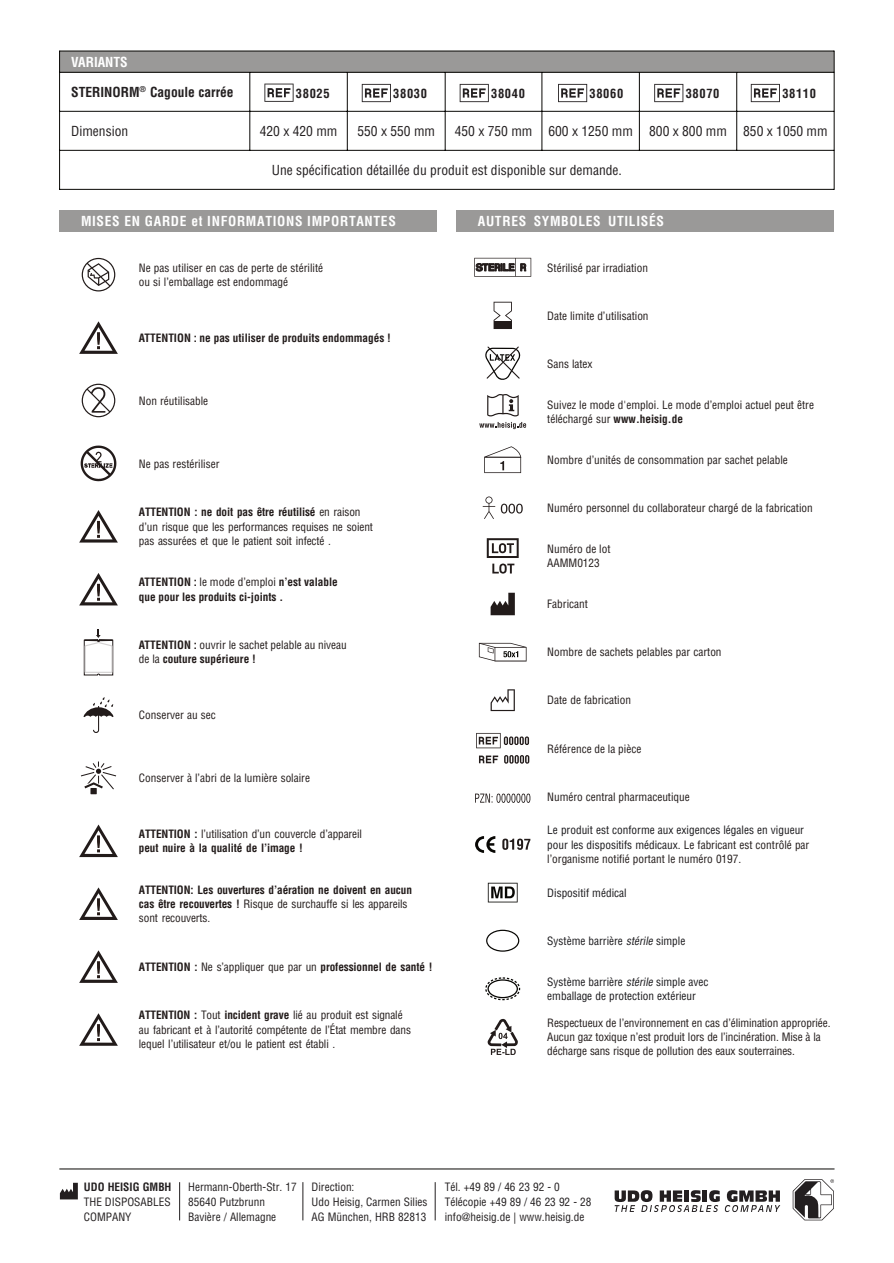
<style>
.page{position:relative;width:894px;height:1263px;background:#fff}
.page>*{position:absolute;margin:0;border:0;box-sizing:border-box;transform-origin:0 0}
.t1{font:condensed 13.5px "Helvetica";color:#231f20}
.t2{font:700 condensed 13.5px "Helvetica";letter-spacing:.05em;color:#fff}
.t3{font:700 condensed 13.5px "Helvetica";color:#231f20}
.t4{font:700 condensed 13.5px "Helvetica";color:#fff}
.t5{font:700 condensed 12.45px "Helvetica";letter-spacing:.05em;color:#231f20}
.t6{font:condensed 11.25px/14.2px "Helvetica";color:#221b1a}
.t7{font:700 condensed 11.25px/14.2px "Helvetica";letter-spacing:-.01em;color:#221b1a}
.t8{font:condensed 11.25px/14.2px "Helvetica";color:#1a191c}
.t9{font:condensed 11.25px/15px "Helvetica";color:#231f20}
.t10{font:700 condensed 11.25px "Helvetica";color:#231f20}
.s1{font-weight:700}
.s2{font-weight:400}
.s3{color:#221b1a}
.s4{font-style:italic}
</style>
<div class="page">
<hr style="left:60px;top:1168px;width:773px;height:1px;background:#080704">
<svg style="left:60px;top:1183px;width:18px;height:16px"></svg>
<hr style="left:179px;top:1182px;width:1px;height:38px;background:#231f20">
<hr style="left:302px;top:1182px;width:1px;height:38px;background:#231f20">
<hr style="left:434px;top:1182px;width:1px;height:38px;background:#231f20">
<svg style="left:614px;top:1190px;width:166px;height:22px"></svg>
<svg style="left:792px;top:1179px;width:41px;height:41px"></svg>
<svg style="left:493px;top:302px;width:18px;height:27px"></svg>
<div style="left:494px;top:321px;width:17px;height:7px;background:#221b1a"></div>
<svg style="left:485px;top:346px;width:35px;height:34px"></svg>
<svg style="left:484px;top:446px;width:37px;height:27px"></svg>
<svg style="left:482px;top:496px;width:40px;height:23px"></svg>
<svg style="left:490px;top:593px;width:24px;height:22px"></svg>
<svg style="left:490px;top:689px;width:24px;height:22px"></svg>
<svg style="left:504px;top:755px;width:25px;height:9px"></svg>
<svg style="left:476px;top:733px;width:53px;height:15px"></svg>
<svg style="left:479px;top:755px;width:19px;height:8px"></svg>
<svg style="left:475px;top:794px;width:55px;height:9px"></svg>
<svg style="left:475px;top:836px;width:20px;height:17px"></svg>
<svg style="left:502px;top:839px;width:28px;height:11px"></svg>
<svg style="left:478px;top:643px;width:48px;height:18px"></svg>
<svg style="left:474px;top:258px;width:57px;height:19px"></svg>
<svg style="left:487px;top:883px;width:30px;height:19px"></svg>
<svg style="left:486px;top:930px;width:33px;height:22px"></svg>
<svg style="left:485px;top:977px;width:35px;height:23px"></svg>
<svg style="left:487px;top:394px;width:31px;height:22px"></svg>
<svg style="left:479px;top:422px;width:47px;height:7px"></svg>
<svg style="left:486px;top:538px;width:32px;height:36px"></svg>
<svg style="left:487px;top:1018px;width:31px;height:37px"></svg>
<svg style="left:82px;top:258px;width:33px;height:33px"></svg>
<svg style="left:82px;top:384px;width:33px;height:33px"></svg>
<svg style="left:81px;top:445px;width:35px;height:36px"></svg>
<svg style="left:83px;top:697px;width:31px;height:36px"></svg>
<svg style="left:81px;top:761px;width:35px;height:33px"></svg>
<svg style="left:84px;top:629px;width:29px;height:47px"></svg>
<svg style="left:79px;top:321px;width:39px;height:33px"></svg>
<svg style="left:79px;top:510px;width:39px;height:33px"></svg>
<svg style="left:79px;top:573px;width:39px;height:32px"></svg>
<svg style="left:79px;top:824px;width:39px;height:33px"></svg>
<svg style="left:79px;top:887px;width:39px;height:33px"></svg>
<svg style="left:79px;top:950px;width:39px;height:33px"></svg>
<svg style="left:79px;top:1013px;width:39px;height:33px"></svg>
<div style="left:60px;top:210px;width:377px;height:22px;background:#9a9998"></div>
<div style="left:456px;top:210px;width:377px;height:22px;background:#9a9998"></div>
<div style="left:60px;top:51px;width:773px;height:21px;background:#9a9998"></div>
<hr style="left:59px;top:51px;width:1px;height:139px;background:#080704">
<hr style="left:833px;top:51px;width:1px;height:139px;background:#080704">
<hr style="left:249px;top:72px;width:1px;height:78px;background:#080704">
<hr style="left:347px;top:72px;width:1px;height:78px;background:#080704">
<hr style="left:444px;top:72px;width:1px;height:78px;background:#080704">
<hr style="left:541px;top:72px;width:1px;height:78px;background:#080704">
<hr style="left:638px;top:72px;width:1px;height:78px;background:#080704">
<hr style="left:736px;top:72px;width:1px;height:78px;background:#080704">
<hr style="left:60px;top:51px;width:773px;height:1px;background:#080704">
<hr style="left:60px;top:72px;width:773px;height:1px;background:#080704">
<hr style="left:60px;top:111px;width:773px;height:1px;background:#080704">
<hr style="left:60px;top:150px;width:773px;height:1px;background:#080704">
<hr style="left:60px;top:189px;width:773px;height:1px;background:#080704">
<svg style="left:264px;top:84px;width:29px;height:18px"></svg>
<svg style="left:361px;top:84px;width:30px;height:18px"></svg>
<svg style="left:459px;top:84px;width:29px;height:18px"></svg>
<svg style="left:558px;top:84px;width:29px;height:18px"></svg>
<svg style="left:654px;top:84px;width:29px;height:18px"></svg>
<svg style="left:750px;top:84px;width:29px;height:18px"></svg>
<p class="t4" style="left:71px;top:57px;width:58px">VARIANTS</p>
<p class="t3" style="left:71px;top:87px;width:164px">STERINORM<sup>®</sup> Cagoule carrée</p>
<p class="t1" style="left:71px;top:126px;width:58px">Dimension</p>
<p class="t1" style="left:259px;top:126px;width:79px">420 x 420 mm</p>
<p class="t1" style="left:357px;top:126px;width:79px">550 x 550 mm</p>
<p class="t1" style="left:454px;top:126px;width:374px">450 x 750 mm 600 x 1250 mm 800 x 800 mm 850 x 1050 mm</p>
<p class="t1" style="left:272px;top:165px;width:351px">Une spécification détaillée du produit est disponible sur demande.</p>
<p class="t5" style="left:296px;top:88px;width:35px">38025</p>
<p class="t5" style="left:393px;top:89px;width:35px">38030</p>
<p class="t5" style="left:491px;top:89px;width:35px">38040</p>
<p class="t5" style="left:589px;top:89px;width:35px">38060</p>
<p class="t5" style="left:685px;top:89px;width:35px">38070</p>
<p class="t5" style="left:782px;top:89px;width:35px">38110</p>
<p class="t2" style="left:81px;top:216px;width:316px">MISES EN GARDE et INFORMATIONS IMPORTANTES</p>
<p class="t2" style="left:477px;top:216px;width:187px">AUTRES SYMBOLES UTILISÉS</p>
<p class="t6" style="left:139px;top:261px;width:186px">Ne pas utiliser en cas de perte de stérilité ou si l’emballage est endommagé</p>
<p class="t7" style="left:139px;top:331px;width:253px">ATTENTION : ne pas utiliser de produits endommagés !</p>
<p class="t6" style="left:139px;top:394px;width:71px">Non réutilisable</p>
<p class="t6" style="left:139px;top:457px;width:82px">Ne pas restériliser</p>
<p class="t6" style="left:139px;top:506px;width:235px"><span class="s1">ATTENTION : ne doit pas être réutilisé</span> en raison d’un risque que les performances requises ne soient pas assurées et que le patient soit infecté .</p>
<p class="t7" style="left:139px;top:576px;width:200px">ATTENTION : <span class="s2">le mode d’emploi</span> n’est valable que pour les produits ci-joints .</p>
<p class="t6" style="left:139px;top:639px;width:209px"><span class="s1">ATTENTION :</span> ouvrir le sachet pelable au niveau de la <span class="s1">couture supérieure !</span></p>
<p class="t6" style="left:139px;top:709px;width:78px">Conserver au sec</p>
<p class="t6" style="left:139px;top:772px;width:172px">Conserver à l’abri de la lumière solaire</p>
<p class="t7" style="left:139px;top:828px;width:224px">ATTENTION : <span class="s2">l’utilisation d’un couvercle d’appareil </span>peut nuire à la qualité de l’image !</p>
<p class="t7" style="left:139px;top:883px;width:274px">ATTENTION: Les ouvertures d’aération ne doivent en aucun cas être recouvertes ! <span class="s2">Risque de surchauffe si les appareils sont recouverts.</span></p>
<p class="t7" style="left:139px;top:960px;width:295px">ATTENTION : <span class="s2">Ne s’appliquer que par un</span> professionnel de santé !</p>
<p class="t6" style="left:139px;top:1009px;width:273px"><span class="s1">ATTENTION :</span> Tout <span class="s1">incident grave</span> lié au produit est signalé au fabricant et à l’autorité compétente de l’État membre dans lequel l’utilisateur et/ou le patient est établi .</p>
<p class="t6" style="left:547px;top:261px;width:102px">Stérilisé par irradiation</p>
<p class="t6" style="left:547px;top:309px;width:103px">Date limite d’utilisation</p>
<p class="t6" style="left:547px;top:357px;width:47px">Sans latex</p>
<p class="t6" style="left:547px;top:398px;width:268px">Suivez le mode d'emploi. Le mode d’emploi actuel peut être téléchargé sur <span class="s1">www.heisig.de</span></p>
<p class="t6" style="left:547px;top:454px;width:242px">Nombre d’unités de consommation par sachet pelable</p>
<p class="t6" style="left:547px;top:502px;width:267px">Numéro personnel du collaborateur chargé de la fabrication</p>
<p class="t6" style="left:547px;top:543px;width:65px">Numéro de lot<br>AAMM0123</p>
<p class="t6" style="left:547px;top:598px;width:42px">Fabricant</p>
<p class="t6" style="left:547px;top:646px;width:176px">Nombre de sachets pelables par carton</p>
<p class="t6" style="left:547px;top:694px;width:85px">Date de fabrication</p>
<p class="t6" style="left:547px;top:742px;width:96px">Référence de la pièce</p>
<p class="t6" style="left:547px;top:790px;width:144px">Numéro central pharmaceutique</p>
<p class="t8" style="left:547px;top:824px;width:263px">Le produit est conforme aux exigences légales en vigueur pour les dispositifs médicaux. <span class="s3">Le fabricant est contrôlé par l’organisme notifié portant le numéro 0197.</span></p>
<p class="t8" style="left:547px;top:886px;width:81px">Dispositif médical</p>
<p class="t8" style="left:547px;top:935px;width:139px">Système barrière <span class="s4">stérile</span>simple</p>
<p class="t8" style="left:547px;top:976px;width:163px">Système barrière <span class="s4">stérile</span>simple avec emballage de protection extérieur</p>
<p class="t6" style="left:547px;top:1016px;width:284px">Respectueux de l’environnement en cas d’élimination appropriée.<br>Aucun gaz toxique n’est produit lors de l’incinération. Mise à la décharge sans risque de pollution des eaux souterraines.</p>
<p class="t10" style="left:84px;top:1182px;width:89px">UDO HEISIG GMBH</p>
<p class="t9" style="left:84px;top:1195px;width:88px">THE DISPOSABLES<br>COMPANY</p>
<p class="t9" style="left:188px;top:1180px;width:110px">Hermann-Oberth-Str. 17<br>85640 Putzbrunn<br>Bavière / Allemagne</p>
<p class="t9" style="left:444px;top:1180px;width:148px">Tél. +49 89 / 46 23 92 - 0<br>Télécopie +49 89 / 46 23 92 - 28 info@heisig.de | www.heisig.de</p>
<p class="t9" style="left:311px;top:1180px;width:117px">Direction:<br>Udo Heisig, Carmen Silies<br>AG München, HRB 82813</p>
</div>
